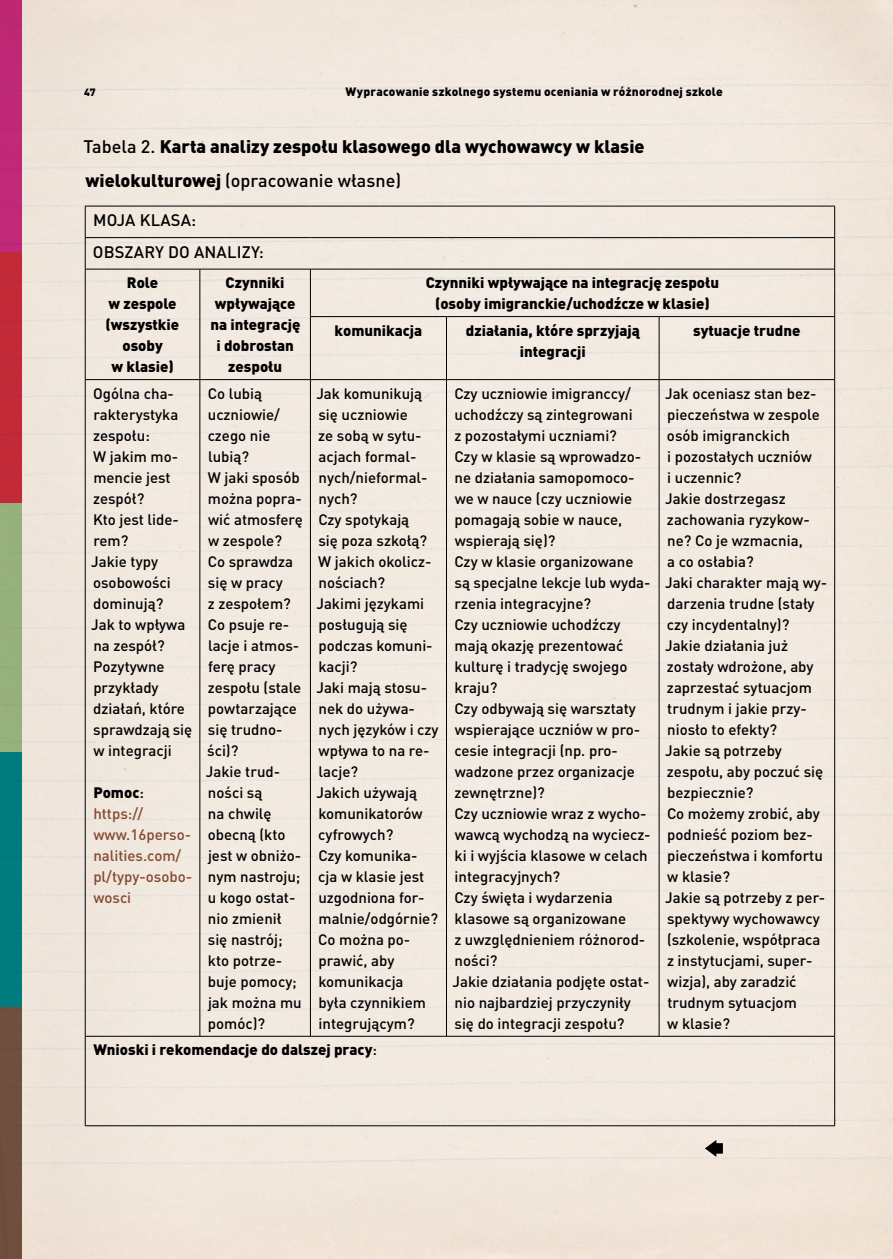
<style>
.page{position:relative;width:893px;height:1259px;background:#fff}
.page>*{position:absolute;margin:0;border:0;box-sizing:border-box;transform-origin:0 0}
.t1{font:900 18px "DIN Pro";color:#000}
.t2{font:500 18px "DIN Pro Pl";color:#000}
.t3{font:500 16.5px/31.5px "DIN Pro Pl";letter-spacing:.01em;color:#000}
.t4{font:500 15px/21px "DIN Pro Pl";color:#000}
.t5{font:900 15px/21px "DIN Pro";color:#000;text-align:center}
.t6{font:500 15px/21px "DIN Pro Pl";color:#84482d}
.t7{font:900 12px "DIN Pro";letter-spacing:.02em;color:#000}
.t8{font:900 10.5px "DIN Pro";color:#000}
.s1{font-family:"DIN Pro Pl";font-weight:500}
.s2{font-family:"DIN Pro";font-weight:900}
</style>
<div class="page">
<img style="left:21px;top:0;width:872px;height:1259px">
<img style="left:701px;top:1134px;width:30px;height:29px">
<div style="left:0;top:0;width:21px;height:252px;background:#c02877"></div>
<div style="left:0;top:252px;width:21px;height:251px;background:#c22a37"></div>
<div style="left:0;top:503px;width:21px;height:252px;background:#96b07d"></div>
<div style="left:0;top:752px;width:21px;height:255px;background:#007c7e"></div>
<div style="left:0;top:1007px;width:21px;height:252px;background:#704f3e"></div>
<hr style="left:85px;top:206px;width:115px;height:1px;background:#000">
<hr style="left:200px;top:206px;width:110px;height:1px;background:#000">
<hr style="left:310px;top:206px;width:136px;height:1px;background:#000">
<hr style="left:446px;top:206px;width:213px;height:1px;background:#000">
<hr style="left:659px;top:206px;width:176px;height:1px;background:#000">
<hr style="left:85px;top:237px;width:115px;height:1px;background:#000">
<hr style="left:200px;top:237px;width:110px;height:1px;background:#000">
<hr style="left:310px;top:237px;width:136px;height:1px;background:#000">
<hr style="left:446px;top:237px;width:213px;height:1px;background:#000">
<hr style="left:659px;top:237px;width:176px;height:1px;background:#000">
<hr style="left:85px;top:269px;width:115px;height:1px;background:#000">
<hr style="left:200px;top:269px;width:110px;height:1px;background:#000">
<hr style="left:310px;top:269px;width:136px;height:1px;background:#000">
<hr style="left:446px;top:269px;width:213px;height:1px;background:#000">
<hr style="left:659px;top:269px;width:176px;height:1px;background:#000">
<hr style="left:310px;top:316px;width:136px;height:1px;background:#000">
<hr style="left:446px;top:316px;width:213px;height:1px;background:#000">
<hr style="left:659px;top:316px;width:176px;height:1px;background:#000">
<hr style="left:85px;top:379px;width:115px;height:1px;background:#000">
<hr style="left:200px;top:379px;width:110px;height:1px;background:#000">
<hr style="left:310px;top:379px;width:136px;height:1px;background:#000">
<hr style="left:446px;top:379px;width:213px;height:1px;background:#000">
<hr style="left:659px;top:379px;width:176px;height:1px;background:#000">
<hr style="left:85px;top:1036px;width:115px;height:1px;background:#000">
<hr style="left:200px;top:1036px;width:110px;height:1px;background:#000">
<hr style="left:310px;top:1036px;width:136px;height:1px;background:#000">
<hr style="left:446px;top:1036px;width:213px;height:1px;background:#000">
<hr style="left:659px;top:1036px;width:176px;height:1px;background:#000">
<hr style="left:85px;top:1125px;width:115px;height:1px;background:#000">
<hr style="left:200px;top:1125px;width:110px;height:1px;background:#000">
<hr style="left:310px;top:1125px;width:136px;height:1px;background:#000">
<hr style="left:446px;top:1125px;width:213px;height:1px;background:#000">
<hr style="left:659px;top:1125px;width:176px;height:1px;background:#000">
<hr style="left:85px;top:206px;width:1px;height:31px;background:#000">
<hr style="left:85px;top:238px;width:1px;height:31px;background:#000">
<hr style="left:85px;top:269px;width:1px;height:47px;background:#000">
<hr style="left:85px;top:316px;width:1px;height:63px;background:#000">
<hr style="left:85px;top:380px;width:1px;height:656px;background:#000">
<hr style="left:85px;top:1036px;width:1px;height:89px;background:#000">
<hr style="left:834px;top:206px;width:1px;height:31px;background:#000">
<hr style="left:834px;top:238px;width:1px;height:31px;background:#000">
<hr style="left:200px;top:269px;width:1px;height:47px;background:#000">
<hr style="left:310px;top:269px;width:1px;height:47px;background:#000">
<hr style="left:834px;top:269px;width:1px;height:47px;background:#000">
<hr style="left:200px;top:316px;width:1px;height:63px;background:#000">
<hr style="left:310px;top:317px;width:1px;height:62px;background:#000">
<hr style="left:446px;top:317px;width:1px;height:62px;background:#000">
<hr style="left:659px;top:317px;width:1px;height:62px;background:#000">
<hr style="left:834px;top:317px;width:1px;height:62px;background:#000">
<hr style="left:200px;top:380px;width:1px;height:656px;background:#000">
<hr style="left:310px;top:380px;width:1px;height:656px;background:#000">
<hr style="left:446px;top:380px;width:1px;height:656px;background:#000">
<hr style="left:659px;top:380px;width:1px;height:656px;background:#000">
<hr style="left:834px;top:380px;width:1px;height:656px;background:#000">
<hr style="left:834px;top:1036px;width:1px;height:89px;background:#000">
<p class="t8" style="left:84px;top:85px;width:13px">47</p>
<p class="t7" style="left:345px;top:84px;width:379px">Wypracowanie szkolnego systemu oceniania w różnorodnej szkole</p>
<p class="t1" style="left:83px;top:134px;width:563px"><span class="s1">Tabela 2.</span> Karta analizy zespołu klasowego dla wychowawcy w klasie</p>
<p class="t2" style="left:86px;top:167px;width:317px"><span class="s2">wielokulturowej</span> (opracowanie własne)</p>
<p class="t3" style="left:93px;top:203px;width:173px">MOJA KLASA:<br>OBSZARY DO ANALIZY:</p>
<p class="t5" style="left:105px;top:271px;width:75px">Role<br>w zespole (wszystkie osoby<br>w klasie)</p>
<p class="t5" style="left:210px;top:271px;width:92px">Czynniki wpływające na integrację i dobrostan zespołu</p>
<p class="t5" style="left:426px;top:271px;width:295px">Czynniki wpływające na integrację zespołu (osoby imigranckie/uchodźcze w klasie)</p>
<p class="t5" style="left:335px;top:319px;width:89px">komunikacja</p>
<p class="t5" style="left:466px;top:319px;width:175px">działania, które sprzyjają integracji</p>
<p class="t5" style="left:693px;top:319px;width:109px">sytuacje trudne</p>
<p class="t4" style="left:206px;top:382px;width:98px">Co lubią uczniowie/ czego nie lubią?<br>W jaki sposób można popra&shy;wić atmosferę w zespole?<br>Co sprawdza się w pracy<br>z zespołem?<br>Co psuje re&shy;lacje i atmos&shy;ferę pracy zespołu (stale powtarzające się trudno&shy;ści)?<br>Jakie trud&shy;ności są<br>na chwilę obecną (kto jest w obniżo&shy;nym nastroju; u kogo ostat&shy;nio zmienił się nastrój; kto potrze&shy;buje pomocy; jak można mu pomóc)?</p>
<p class="t4" style="left:316px;top:382px;width:124px">Jak komunikują się uczniowie<br>ze sobą w sytu&shy;acjach formal&shy;nych/nieformal&shy;nych?<br>Czy spotykają<br>się poza szkołą?<br>W jakich okolicz&shy;nościach?<br>Jakimi językami posługują się podczas komuni&shy;kacji?<br>Jaki mają stosu&shy;nek do używa&shy;nych języków i czy wpływa to na re&shy;lacje?<br>Jakich używają komunikatorów cyfrowych?<br>Czy komunika-<br>cja w klasie jest uzgodniona for&shy;malnie/odgórnie?<br>Co można po&shy;prawić, aby komunikacja<br>była czynnikiem integrującym?</p>
<p class="t4" style="left:452px;top:382px;width:200px">Czy uczniowie imigranccy/ uchodźczy są zintegrowani<br>z pozostałymi uczniami?<br>Czy w klasie są wprowadzo&shy;ne działania samopomoco&shy;we w nauce (czy uczniowie pomagają sobie w nauce, wspierają się)?<br>Czy w klasie organizowane są specjalne lekcje lub wyda&shy;rzenia integracyjne?<br>Czy uczniowie uchodźczy mają okazję prezentować kulturę i tradycję swojego kraju?<br>Czy odbywają się warsztaty wspierające uczniów w pro&shy;cesie integracji (np. pro&shy;wadzone przez organizacje zewnętrzne)?<br>Czy uczniowie wraz z wycho&shy;wawcą wychodzą na wyciecz&shy;ki i wyjścia klasowe w celach integracyjnych?<br>Czy święta i wydarzenia klasowe są organizowane<br>z uwzględnieniem różnorod&shy;ności?<br>Jakie działania podjęte ostat&shy;nio najbardziej przyczyniły się do integracji zespołu?</p>
<p class="t4" style="left:665px;top:382px;width:164px">Jak oceniasz stan bez&shy;pieczeństwa w zespole osób imigranckich<br>i pozostałych uczniów<br>i uczennic?<br>Jakie dostrzegasz zachowania ryzykow&shy;ne? Co je wzmacnia,<br>a co osłabia?<br>Jaki charakter mają wy&shy;darzenia trudne (stały czy incydentalny)?<br>Jakie działania już zostały wdrożone, aby zaprzestać sytuacjom trudnym i jakie przy&shy;niosło to efekty?<br>Jakie są potrzeby zespołu, aby poczuć się bezpiecznie?<br>Co możemy zrobić, aby podnieść poziom bez&shy;pieczeństwa i komfortu w klasie?<br>Jakie są potrzeby z per&shy;spektywy wychowawcy (szkolenie, współpraca z instytucjami, super&shy;wizja), aby zaradzić trudnym sytuacjom<br>w klasie?</p>
<p class="t5" style="left:93px;top:1038px;width:285px">Wnioski i rekomendacje do dalszej pracy<span class="s1">:</span></p>
<p class="t4" style="left:91px;top:382px;width:103px">Ogólna cha&shy;rakterystyka zespołu:<br>W jakim mo&shy;mencie jest zespół?<br>Kto jest lide&shy;rem?<br>Jakie typy osobowości dominują?<br>Jak to wpływa na zespół?<br>Pozytywne przykłady działań, które sprawdzają się w integracji</p>
<p class="t5" style="left:93px;top:781px;width:52px">Pomoc<span class="s1">:</span></p>
<p class="t6" style="left:93px;top:802px;width:100px">https:// www.16perso&shy;nalities.com/ pl/typy-osobo&shy;wosci</p>
</div>
